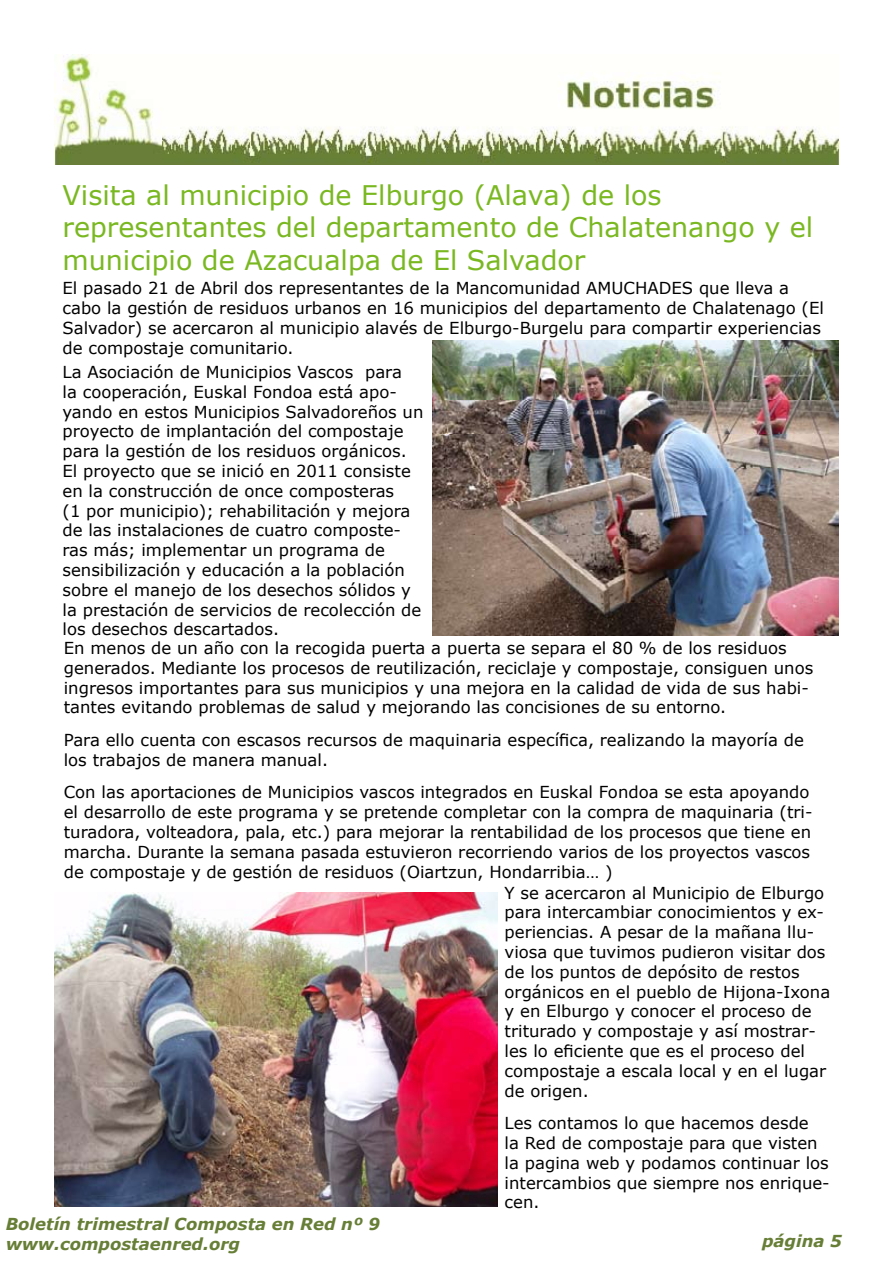
<style>
.page{position:relative;width:893px;height:1263px;background:#fff}
.page>*{position:absolute;margin:0;border:0;box-sizing:border-box;transform-origin:0 0}
.t1{font:27px/32.4px "Verdana";color:#7ab821}
.t2{font:16.5px/19.8px "Verdana";color:#000}
.t3{font:italic 700 16.5px/19.8px "Verdana";color:#677e36}
</style>
<div class="page">
<img style="left:54px;top:54px;width:785px;height:110px">
<img style="left:432px;top:340px;width:407px;height:296px">
<img style="left:54px;top:893px;width:443px;height:314px">
<h1 class="t1" style="left:63px;top:178px;width:752px">Visita al municipio de Elburgo (Alava) de los representantes del departamento de Chalatenango y el municipio de Azacualpa de El Salvador</h1>
<p class="t2" style="left:63px;top:278px;width:763px">El pasado 21 de Abril dos representantes de la Mancomunidad AMUCHADES que lleva a cabo la gestión de residuos urbanos en 16 municipios del departamento de Chalatenago (El Salvador) se acercaron al municipio alavés de Elburgo-Burgelu para compartir experiencias de compostaje comunitario.</p>
<p class="t2" style="left:63px;top:361px;width:362px">La Asociación de Municipios Vascos para<br>la cooperación, Euskal Fondoa está apo&shy;yando en estos Municipios Salvadoreños un proyecto de implantación del compostaje para la gestión de los residuos orgánicos.<br>El proyecto que se inició en 2011 consiste en la construcción de once composteras<br>(1 por municipio); rehabilitación y mejora de las instalaciones de cuatro composte&shy;ras más; implementar un programa de sensibilización y educación a la población sobre el manejo de los desechos sólidos y la prestación de servicios de recolección de los desechos descartados.</p>
<p class="t2" style="left:64px;top:638px;width:751px">En menos de un año con la recogida puerta a puerta se separa el 80 % de los residuos generados. Mediante los procesos de reutilización, reciclaje y compostaje, consiguen unos ingresos importantes para sus municipios y una mejora en la calidad de vida de sus habi&shy;tantes evitando problemas de salud y mejorando las concisiones de su entorno.</p>
<p class="t2" style="left:64px;top:729px;width:741px">Para ello cuenta con escasos recursos de maquinaria específica, realizando la mayoría de los trabajos de manera manual.</p>
<p class="t2" style="left:64px;top:782px;width:750px">Con las aportaciones de Municipios vascos integrados en Euskal Fondoa se esta apoyando el desarrollo de este programa y se pretende completar con la compra de maquinaria (tri&shy;turadora, volteadora, pala, etc.) para mejorar la rentabilidad de los procesos que tiene en marcha. Durante la semana pasada estuvieron recorriendo varios de los proyectos vascos de compostaje y de gestión de residuos (Oiartzun, Hondarribia… )</p>
<p class="t3" style="left:6px;top:1214px;width:376px">Boletín trimestral Composta en Red nº 9 www.compostaenred.org</p>
<p class="t2" style="left:505px;top:882px;width:327px">Y se acercaron al Municipio de Elburgo para intercambiar conocimientos y ex&shy;periencias. A pesar de la mañana llu&shy;viosa que tuvimos pudieron visitar dos de los puntos de depósito de restos orgánicos en el pueblo de Hijona-Ixona y en Elburgo y conocer el proceso de triturado y compostaje y así mostrar&shy;les lo eficiente que es el proceso del compostaje a escala local y en el lugar de origen.</p>
<p class="t2" style="left:505px;top:1113px;width:327px">Les contamos lo que hacemos desde<br>la Red de compostaje para que visten la pagina web y podamos continuar los intercambios que siempre nos enrique&shy;cen.</p>
<p class="t3" style="left:762px;top:1230px;width:81px">página 5</p>
</div>
